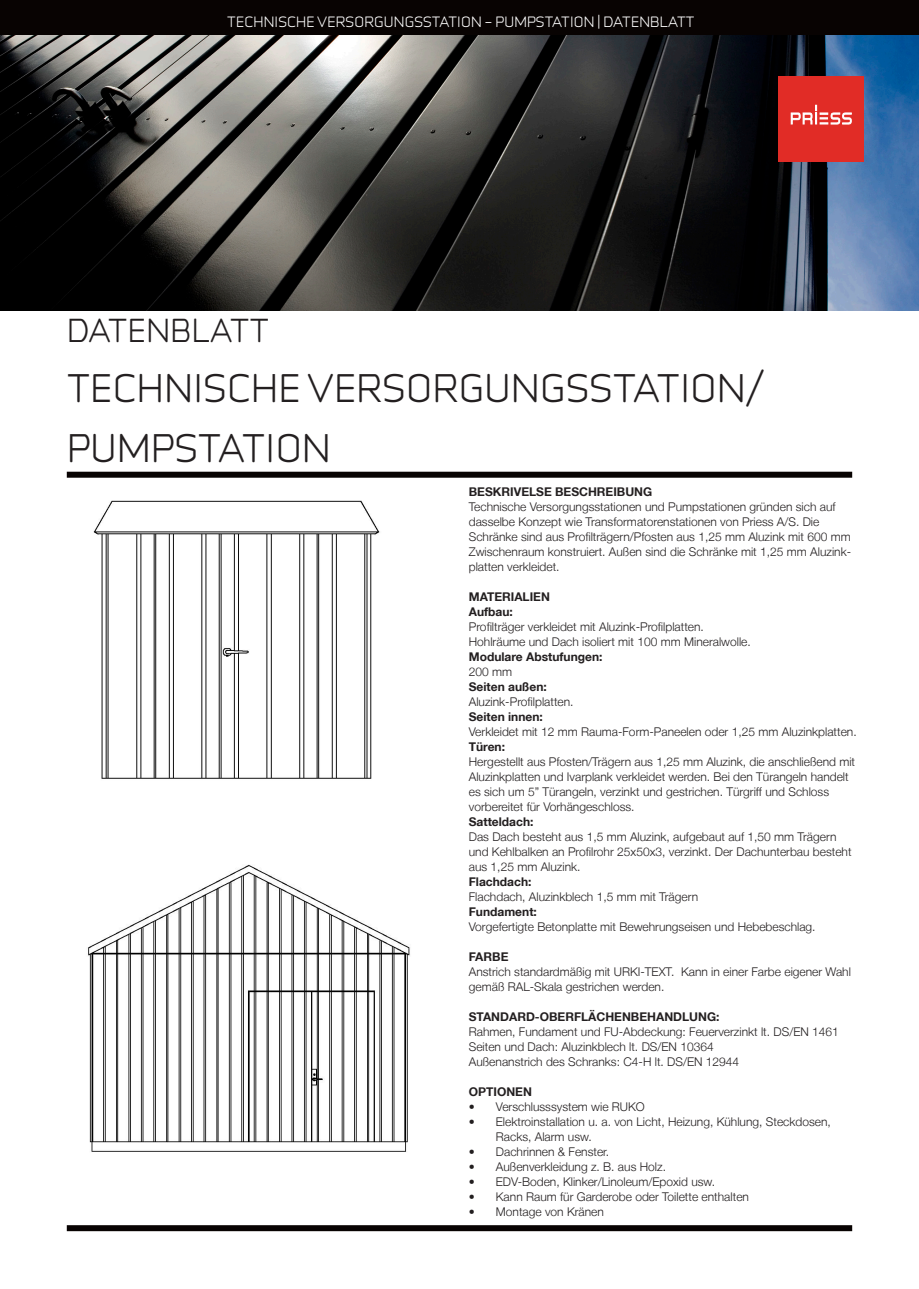
<style>
.page{position:relative;width:919px;height:1289px;background:#fff}
.page>*{position:absolute;margin:0;border:0;box-sizing:border-box;transform-origin:0 0}
.t1{font:36px "Infinity T Medium";letter-spacing:.015em;color:#231f20}
.t2{font:30px "Infinity T Medium";letter-spacing:.015em;color:#231f20}
.t3{font:13.5px "Infinity T Medium";letter-spacing:.015em;color:#fff}
.t4{font:300 12px/15px "Helvetica Neue LT";color:#231f20}
.t5{font:700 12px "Helvetica Neue LT";color:#231f20}
</style>
<div class="page">
<img style="left:0;top:34px;width:918px;height:276px">
<div style="left:67px;top:1225px;width:785px;height:6px;background:#080302"></div>
<div style="left:0;top:0;width:918px;height:34px;background:#080302"></div>
<div style="left:778px;top:77px;width:85px;height:85px;background:#e12c26"></div>
<svg style="left:790px;top:105px;width:61px;height:20px"></svg>
<div style="left:67px;top:471px;width:785px;height:6px;background:#080302"></div>
<img style="left:93px;top:500px;width:287px;height:279px">
<img style="left:88px;top:864px;width:322px;height:288px">
<p class="t3" style="left:227px;top:13px;width:468px">TECHNISCHE VERSORGUNGSSTATION – PUMPSTATION | DATENBLATT</p>
<p class="t2" style="left:67px;top:309px;width:203px">DATENBLATT</p>
<p class="t1" style="left:67px;top:362px;width:698px">TECHNISCHE VERSORGUNGSSTATION/</p>
<p class="t1" style="left:67px;top:422px;width:265px">PUMPSTATION</p>
<p class="t5" style="left:469px;top:484px;width:185px">BESKRIVELSE BESCHREIBUNG</p>
<p class="t4" style="left:469px;top:498px;width:384px">Technische Versorgungsstationen und Pumpstationen gründen sich auf dasselbe Konzept wie Transformatorenstationen von Priess A/S. Die Schränke sind aus Profilträgern/Pfosten aus 1,25 mm Aluzink mit 600 mm Zwischenraum konstruiert. Außen sind die Schränke mit 1,25 mm Aluzink&shy;platten verkleidet.</p>
<p class="t5" style="left:469px;top:589px;width:83px">MATERIALIEN</p>
<p class="t5" style="left:469px;top:604px;width:46px">Aufbau:</p>
<p class="t4" style="left:469px;top:618px;width:236px">Profilträger verkleidet mit Aluzink-Profilplatten.</p>
<p class="t4" style="left:469px;top:633px;width:283px">Hohlräume und Dach isoliert mit 100 mm Mineralwolle.</p>
<p class="t5" style="left:469px;top:649px;width:135px">Modulare Abstufungen:</p>
<p class="t4" style="left:469px;top:663px;width:45px">200 mm</p>
<p class="t5" style="left:469px;top:679px;width:80px">Seiten außen:</p>
<p class="t4" style="left:469px;top:693px;width:106px">Aluzink-Profilplatten.</p>
<p class="t5" style="left:469px;top:709px;width:76px">Seiten innen:</p>
<p class="t4" style="left:469px;top:723px;width:389px">Verkleidet mit 12 mm Rauma-Form-Paneelen oder 1,25 mm Aluzinkplatten.</p>
<p class="t5" style="left:469px;top:739px;width:38px">Türen:</p>
<p class="t4" style="left:469px;top:753px;width:388px">Hergestellt aus Pfosten/Trägern aus 1,25 mm Aluzink, die anschließend mit Aluzinkplatten und Ivarplank verkleidet werden. Bei den Türangeln handelt es sich um 5” Türangeln, verzinkt und gestrichen. Türgriff und Schloss vorbereitet für Vorhängeschloss.</p>
<p class="t5" style="left:469px;top:814px;width:66px">Satteldach:</p>
<p class="t4" style="left:469px;top:828px;width:384px">Das Dach besteht aus 1,5 mm Aluzink, aufgebaut auf 1,50 mm Trägern und Kehlbalken an Profilrohr 25x50x3, verzinkt. Der Dachunterbau besteht aus 1,25 mm Aluzink.</p>
<p class="t5" style="left:469px;top:874px;width:64px">Flachdach:</p>
<p class="t4" style="left:469px;top:888px;width:231px">Flachdach, Aluzinkblech 1,5 mm mit Trägern</p>
<p class="t5" style="left:469px;top:904px;width:70px">Fundament:</p>
<p class="t4" style="left:469px;top:918px;width:348px">Vorgefertigte Betonplatte mit Bewehrungseisen und Hebebeschlag.</p>
<p class="t5" style="left:469px;top:949px;width:41px">FARBE</p>
<p class="t4" style="left:469px;top:963px;width:383px">Anstrich standardmäßig mit URKI-TEXT. Kann in einer Farbe eigener Wahl gemäß RAL-Skala gestrichen werden.</p>
<p class="t5" style="left:469px;top:1009px;width:252px">STANDARD-OBERFLÄCHENBEHANDLUNG:</p>
<p class="t4" style="left:469px;top:1023px;width:371px">Rahmen, Fundament und FU-Abdeckung: Feuerverzinkt lt. DS/EN 1461</p>
<p class="t4" style="left:469px;top:1038px;width:246px">Seiten und Dach: Aluzinkblech lt. DS/EN 10364</p>
<p class="t4" style="left:469px;top:1053px;width:272px">Außenanstrich des Schranks: C4-H lt. DS/EN 12944</p>
<p class="t5" style="left:469px;top:1084px;width:65px">OPTIONEN</p>
<p class="t4" style="left:469px;top:1098px;width:177px">• Verschlusssystem wie RUKO</p>
<p class="t4" style="left:496px;top:1113px;width:336px;text-indent:-27px">• Elektroinstallation u. a. von Licht, Heizung, Kühlung, Steckdosen,<br>Racks, Alarm usw.</p>
<p class="t4" style="left:469px;top:1143px;width:142px">• Dachrinnen &amp; Fenster.</p>
<p class="t4" style="left:469px;top:1158px;width:199px">• Außenverkleidung z. B. aus Holz.</p>
<p class="t4" style="left:469px;top:1173px;width:248px">• EDV-Boden, Klinker/Linoleum/Epoxid usw.</p>
<p class="t4" style="left:469px;top:1188px;width:281px">• Kann Raum für Garderobe oder Toilette enthalten</p>
<p class="t4" style="left:469px;top:1203px;width:137px">• Montage von Kränen</p>
</div>
